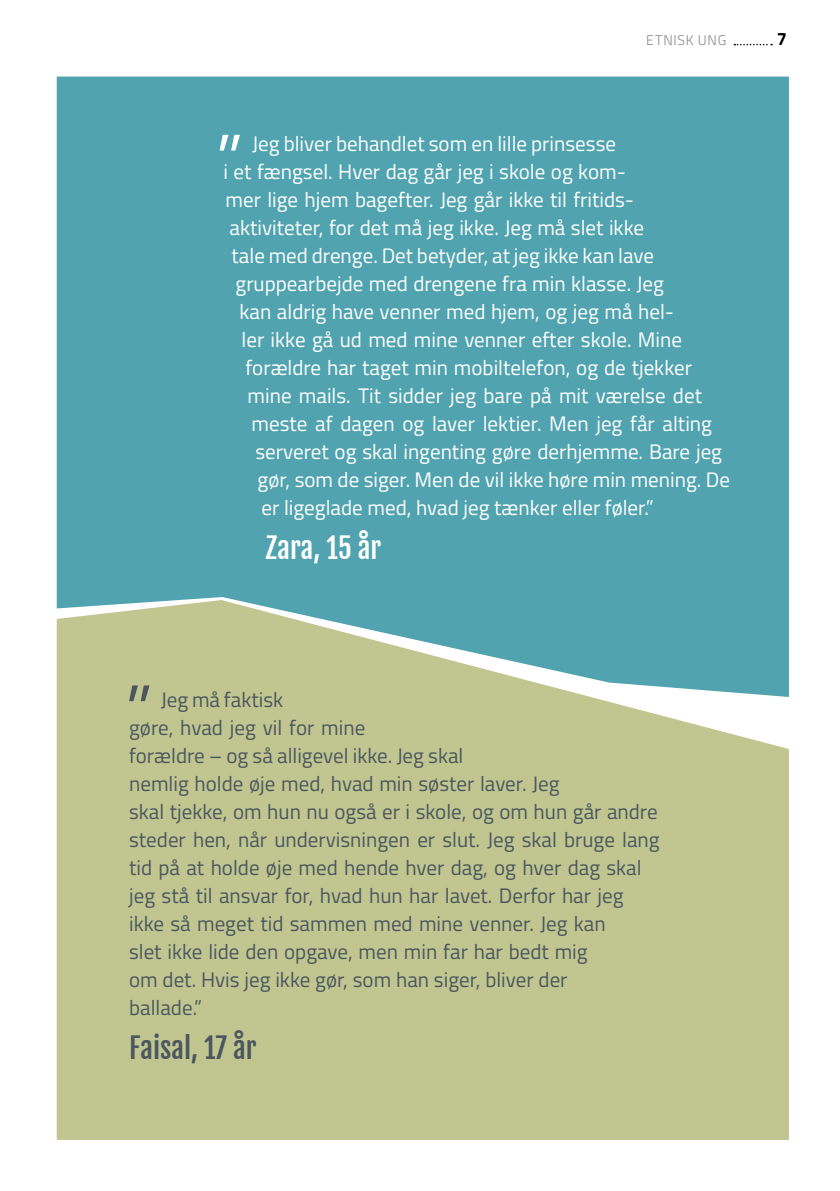
<style>
.page{position:relative;width:840px;height:1191px;background:#fff}
.page>*{position:absolute;margin:0;border:0;box-sizing:border-box;transform-origin:0 0}
.t1{font:28px "Fjalla One";color:#4b575f}
.t2{font:28px "Fjalla One";color:#fff}
.t3{font:21px "Titillium Web";color:#fff}
.t4{font:21px/28px "Titillium Web";color:#4b575f}
.t5{font:700 18px "Titillium Web";color:#000}
.t6{font:300 14px "Titillium Web";letter-spacing:.055em;color:#87888a}
</style>
<div class="page">
<svg style="left:734px;top:44px;width:37px;height:1px"></svg>
<div style="left:57px;top:77px;width:731px;height:523px;background:#50a3af"></div>
<svg style="left:57px;top:600px;width:731px;height:540px;background:#b9c495"></svg>
<svg style="left:219px;top:135px;width:21px;height:16px"></svg>
<svg style="left:129px;top:685px;width:20px;height:16px"></svg>
<p class="t6" style="left:645px;top:30px;width:82px">ETNISK UNG</p>
<p class="t5" style="left:776px;top:25px;width:12px">7</p>
<p class="t3" style="left:252px;top:128px;width:365px">Jeg bliver behandlet som en lille prinsesse</p>
<p class="t3" style="left:223px;top:156px;width:403px">i et fængsel. Hver dag går jeg i skole og kom-</p>
<p class="t3" style="left:225px;top:184px;width:410px">mer lige hjem bagefter. Jeg går ikke til fritids-</p>
<p class="t3" style="left:229px;top:212px;width:416px">aktiviteter, for det må jeg ikke. Jeg må slet ikke</p>
<p class="t3" style="left:231px;top:240px;width:424px">tale med drenge. Det betyder, at jeg ikke kan lave</p>
<p class="t3" style="left:235px;top:268px;width:430px">gruppearbejde med drengene fra min klasse. Jeg</p>
<p class="t3" style="left:239px;top:296px;width:436px">kan aldrig have venner med hjem, og jeg må hel-</p>
<p class="t3" style="left:241px;top:324px;width:442px">ler ikke gå ud med mine venner efter skole. Mine</p>
<p class="t3" style="left:245px;top:352px;width:447px">forældre har taget min mobiltelefon, og de tjekker</p>
<p class="t3" style="left:247px;top:380px;width:455px">mine mails. Tit sidder jeg bare på mit værelse det</p>
<p class="t3" style="left:251px;top:408px;width:462px">meste af dagen og laver lektier. Men jeg får alting</p>
<p class="t3" style="left:255px;top:436px;width:468px">serveret og skal ingenting gøre derhjemme. Bare jeg</p>
<p class="t3" style="left:257px;top:464px;width:473px">gør, som de siger. Men de vil ikke høre min mening. De</p>
<p class="t3" style="left:261px;top:492px;width:393px">er ligeglade med, hvad jeg tænker eller føler.”</p>
<h1 class="t2" style="left:265px;top:530px;width:117px">Zara, 15 år</h1>
<p class="t4" style="left:129px;top:685px;width:531px;text-indent:32px">Jeg må faktisk<br>gøre, hvad jeg vil for mine<br>forældre – og så alligevel ikke. Jeg skal<br>nemlig holde øje med, hvad min søster laver. Jeg<br>skal tjekke, om hun nu også er i skole, og om hun går andre steder hen, når undervisningen er slut. Jeg skal bruge lang tid på at holde øje med hende hver dag, og hver dag skal jeg stå til ansvar for, hvad hun har lavet. Derfor har jeg ikke så meget tid sammen med mine venner. Jeg kan<br>slet ikke lide den opgave, men min far har bedt mig<br>om det. Hvis jeg ikke gør, som han siger, bliver der<br>ballade.”</p>
<h1 class="t1" style="left:129px;top:1031px;width:129px">Faisal, 17 år</h1>
</div>
